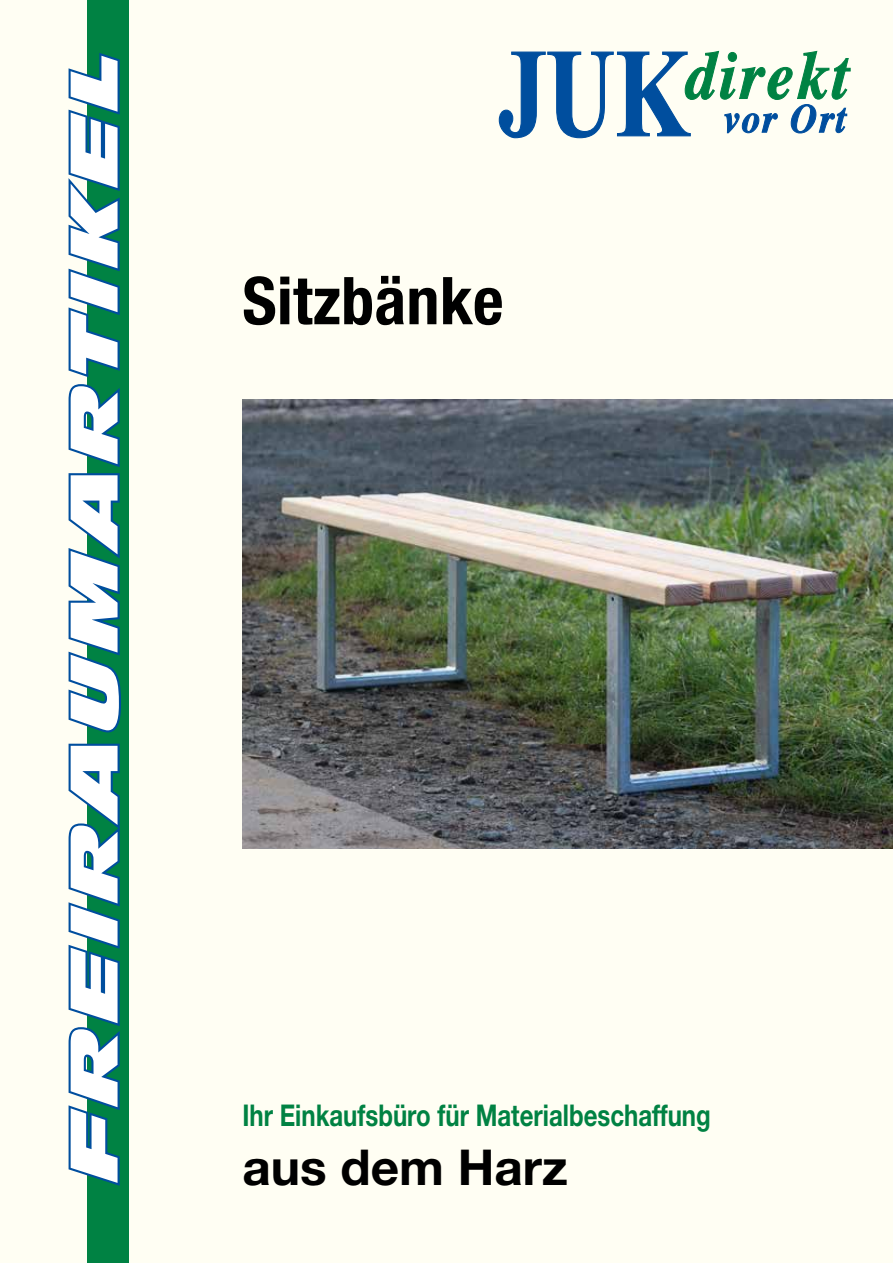
<style>
.page{position:relative;width:893px;height:1263px;background:#fffef3}
.page>*{position:absolute;margin:0;border:0;box-sizing:border-box;transform-origin:0 0}
.t1{font:700 condensed 66px "Helvetica Neue LT Pro";letter-spacing:.005em;color:#000}
.t2{font:italic 65.7px "Antique Olive Nord";color:#fff;scale:1.25 1}
.t3{font:700 49.5px "Helvetica Neue LT Pro";color:#000}
.t4{font:700 30px "Helvetica Neue LT Pro";color:#008243;scale:.8 1}
</style>
<div class="page">
<div style="left:87px;top:0;width:42px;height:1263px;background:#008243"></div>
<svg style="left:68px;top:743px;width:52px;height:443px"></svg>
<svg style="left:68px;top:53px;width:53px;height:680px"></svg>
<svg style="left:498px;top:51px;width:353px;height:88px"></svg>
<img style="left:242px;top:400px;width:651px;height:448px">
<h2 class="t2" style="left:52px;top:1180px;width:906px;rotate:-90deg">FREIRAUMARTIKEL</h2>
<h1 class="t1" style="left:242px;top:261px;width:263px">Sitzbänke</h1>
<p class="t4" style="left:242px;top:1096px;width:587px">Ihr Einkaufsbüro für Materialbeschaffung</p>
<h3 class="t3" style="left:242px;top:1136px;width:327px">aus dem Harz</h3>
</div>
